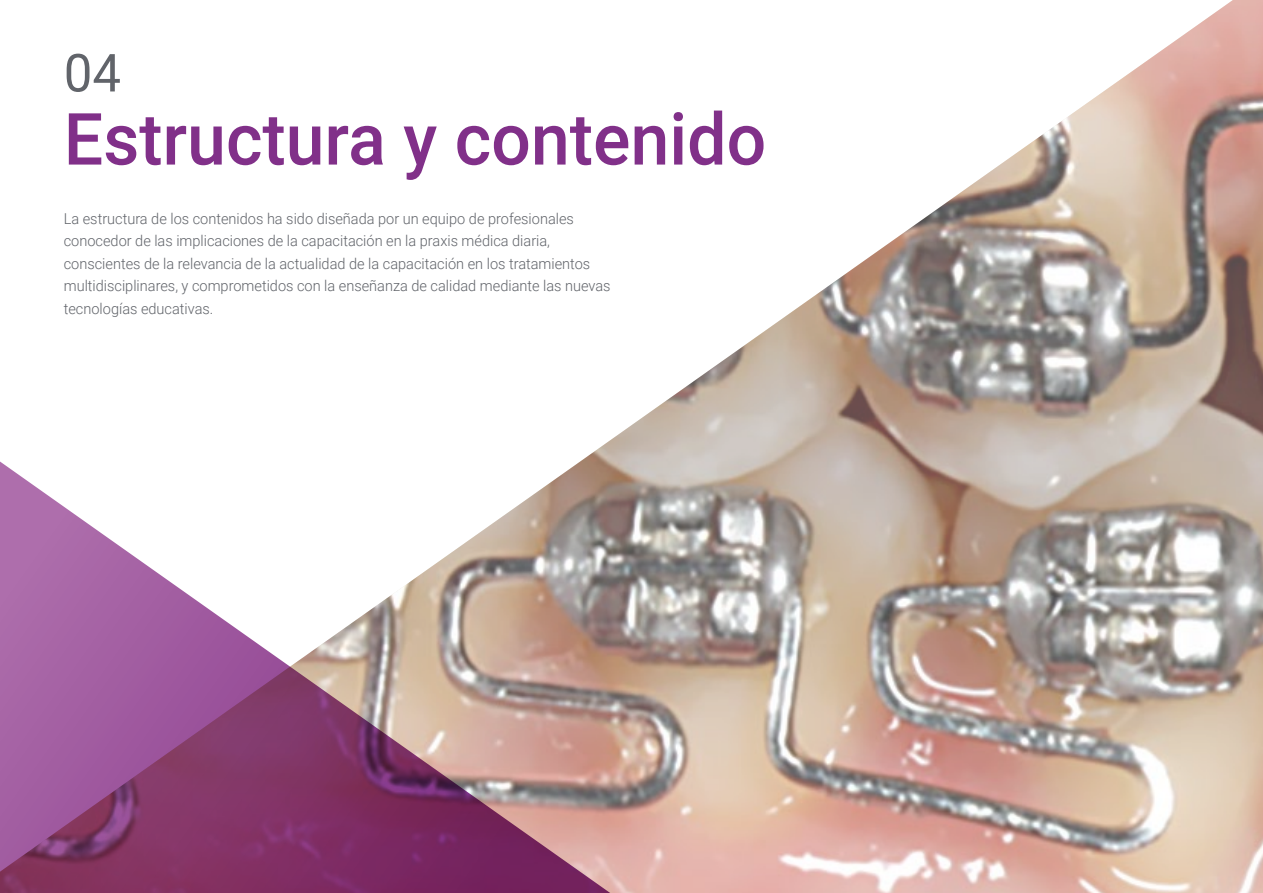
<style>
.page{position:relative;width:1263px;height:893px;background:#fff}
.page>*{position:absolute;margin:0;border:0;box-sizing:border-box;transform-origin:0 0}
.t1{font:500 72px "Roboto";color:#813089}
.t2{font:52.5px "Roboto";color:#61646a}
.t3{font:300 15px/22.5px "Roboto";color:#61646a}
</style>
<div class="page">
<img style="left:602px;top:0;width:661px;height:893px">
<svg style="left:0;top:446px;width:640px;height:447px"></svg>
<h2 class="t2" style="left:64px;top:36px;width:59px">04</h2>
<h1 class="t1" style="left:64px;top:89px;width:704px">Estructura y contenido</h1>
<p class="t3" style="left:64px;top:207px;width:548px">La estructura de los contenidos ha sido diseñada por un equipo de profesionales conocedor de las implicaciones de la capacitación en la praxis médica diaria, conscientes de la relevancia de la actualidad de la capacitación en los tratamientos multidisciplinares, y comprometidos con la enseñanza de calidad mediante las nuevas tecnologías educativas.</p>
</div>
